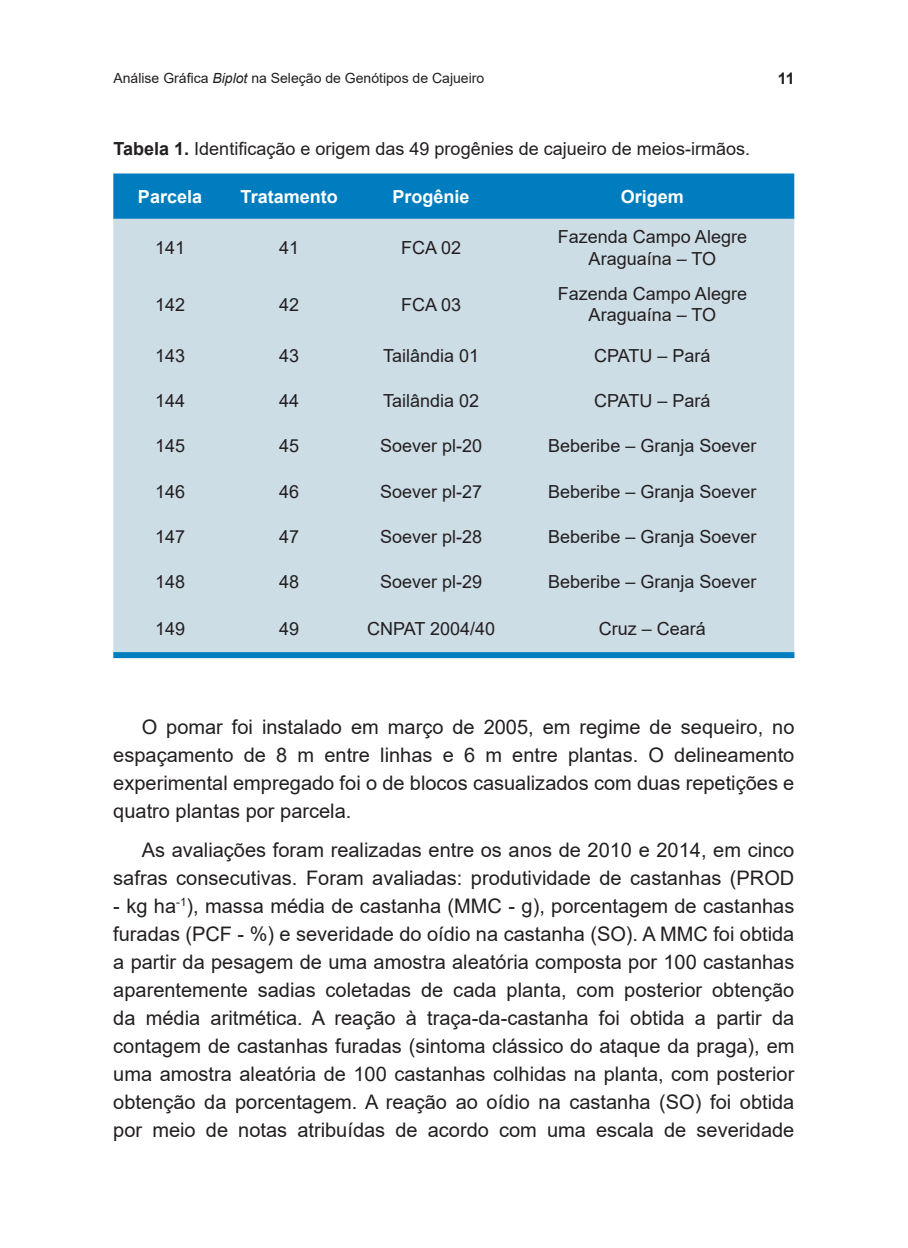
<style>
.page{position:relative;width:908px;height:1248px;background:#fff}
.page>*{position:absolute;margin:0;border:0;box-sizing:border-box;transform-origin:0 0}
.MIOLO{font:20px/28px "Arial";color:#231f20;text-align:justify}
.TABELA_MIOLO{font:18px "Arial";color:#231f20}
.TABELA_TITULO{font:18px "Arial";color:#231f20}
.TABELA_CABECA{font:700 18px "Arial";color:#fff}
.t1{font:700 16px "Arial";color:#231f20}
.t2{font:14px "Arial";color:#231f20}
.s1{font-style:italic}
.s2{font-weight:700}
</style>
<div class="page">
<div style="left:113px;top:173px;width:681px;height:46px;background:#007dbe"></div>
<div style="left:113px;top:219px;width:681px;height:433px;background:#cddde6"></div>
<div style="left:113px;top:652px;width:681px;height:6px;background:#007dbe"></div>
<p class="t2" style="left:113px;top:68px;width:372px">Análise Gráfica <span class="s1">Biplot</span> na Seleção de Genótipos de Cajueiro</p>
<p class="t1" style="left:777px;top:67px;width:18px">11</p>
<p class="TABELA_TITULO" style="left:113px;top:136px;width:637px"><span class="s2">Tabela 1.</span> Identificação e origem das 49 progênies de cajueiro de meios-irmãos.</p>
<p class="TABELA_CABECA" style="left:138px;top:184px;width:66px">Parcela</p>
<p class="TABELA_CABECA" style="left:240px;top:184px;width:99px">Tratamento</p>
<p class="TABELA_CABECA" style="left:392px;top:184px;width:79px">Progênie</p>
<p class="TABELA_CABECA" style="left:620px;top:184px;width:65px">Origem</p>
<p class="TABELA_MIOLO" style="left:155px;top:235px;width:32px">141</p>
<p class="TABELA_MIOLO" style="left:279px;top:235px;width:22px">41</p>
<p class="TABELA_MIOLO" style="left:401px;top:235px;width:62px">FCA 02</p>
<p class="TABELA_MIOLO" style="left:557px;top:224px;width:191px">Fazenda Campo Alegre</p>
<p class="TABELA_MIOLO" style="left:588px;top:246px;width:129px">Araguaína – TO</p>
<p class="TABELA_MIOLO" style="left:155px;top:292px;width:32px">142</p>
<p class="TABELA_MIOLO" style="left:279px;top:292px;width:22px">42</p>
<p class="TABELA_MIOLO" style="left:401px;top:292px;width:62px">FCA 03</p>
<p class="TABELA_MIOLO" style="left:557px;top:281px;width:191px">Fazenda Campo Alegre</p>
<p class="TABELA_MIOLO" style="left:588px;top:302px;width:129px">Araguaína – TO</p>
<p class="TABELA_MIOLO" style="left:155px;top:343px;width:32px">143</p>
<p class="TABELA_MIOLO" style="left:279px;top:343px;width:22px">43</p>
<p class="TABELA_MIOLO" style="left:383px;top:343px;width:98px">Tailândia 01</p>
<p class="TABELA_MIOLO" style="left:594px;top:343px;width:118px">CPATU – Pará</p>
<p class="TABELA_MIOLO" style="left:155px;top:388px;width:32px">144</p>
<p class="TABELA_MIOLO" style="left:279px;top:388px;width:22px">44</p>
<p class="TABELA_MIOLO" style="left:383px;top:388px;width:98px">Tailândia 02</p>
<p class="TABELA_MIOLO" style="left:594px;top:388px;width:118px">CPATU – Pará</p>
<p class="TABELA_MIOLO" style="left:155px;top:433px;width:32px">145</p>
<p class="TABELA_MIOLO" style="left:279px;top:433px;width:22px">45</p>
<p class="TABELA_MIOLO" style="left:380px;top:433px;width:104px">Soever pl-20</p>
<p class="TABELA_MIOLO" style="left:548px;top:433px;width:210px">Beberibe – Granja Soever</p>
<p class="TABELA_MIOLO" style="left:155px;top:479px;width:32px">146</p>
<p class="TABELA_MIOLO" style="left:279px;top:479px;width:22px">46</p>
<p class="TABELA_MIOLO" style="left:380px;top:479px;width:104px">Soever pl-27</p>
<p class="TABELA_MIOLO" style="left:548px;top:479px;width:210px">Beberibe – Granja Soever</p>
<p class="TABELA_MIOLO" style="left:155px;top:524px;width:32px">147</p>
<p class="TABELA_MIOLO" style="left:279px;top:524px;width:22px">47</p>
<p class="TABELA_MIOLO" style="left:380px;top:524px;width:104px">Soever pl-28</p>
<p class="TABELA_MIOLO" style="left:548px;top:524px;width:210px">Beberibe – Granja Soever</p>
<p class="TABELA_MIOLO" style="left:155px;top:569px;width:32px">148</p>
<p class="TABELA_MIOLO" style="left:279px;top:569px;width:22px">48</p>
<p class="TABELA_MIOLO" style="left:380px;top:569px;width:104px">Soever pl-29</p>
<p class="TABELA_MIOLO" style="left:548px;top:569px;width:210px">Beberibe – Granja Soever</p>
<p class="TABELA_MIOLO" style="left:155px;top:616px;width:32px">149</p>
<p class="TABELA_MIOLO" style="left:279px;top:616px;width:22px">49</p>
<p class="TABELA_MIOLO" style="left:367px;top:616px;width:130px">CNPAT 2004/40</p>
<p class="TABELA_MIOLO" style="left:598px;top:616px;width:109px">Cruz – Ceará</p>
<p class="MIOLO" style="left:113px;top:712px;width:682px;text-indent:28px">O pomar foi instalado em março de 2005, em regime de sequeiro, no espaçamento de 8 m entre linhas e 6 m entre plantas. O delineamento experimental empregado foi o de blocos casualizados com duas repetições e quatro plantas por parcela.</p>
<p class="MIOLO" style="left:113px;top:835px;width:682px;text-align:right">As avaliações foram realizadas entre os anos de 2010 e 2014, em cinco safras consecutivas. Foram avaliadas: produtividade de castanhas (PROD</p>
<p class="MIOLO" style="left:113px;top:891px;width:682px">- kg ha<sup>-1</sup>), massa média de castanha (MMC - g), porcentagem de castanhas furadas (PCF - %) e severidade do oídio na castanha (SO). A MMC foi obtida a partir da pesagem de uma amostra aleatória composta por 100 castanhas aparentemente sadias coletadas de cada planta, com posterior obtenção da média aritmética. A reação à traça-da-castanha foi obtida a partir da contagem de castanhas furadas (sintoma clássico do ataque da praga), em uma amostra aleatória de 100 castanhas colhidas na planta, com posterior obtenção da porcentagem. A reação ao oídio na castanha (SO) foi obtida por meio de notas atribuídas de acordo com uma escala de severidade</p>
</div>
